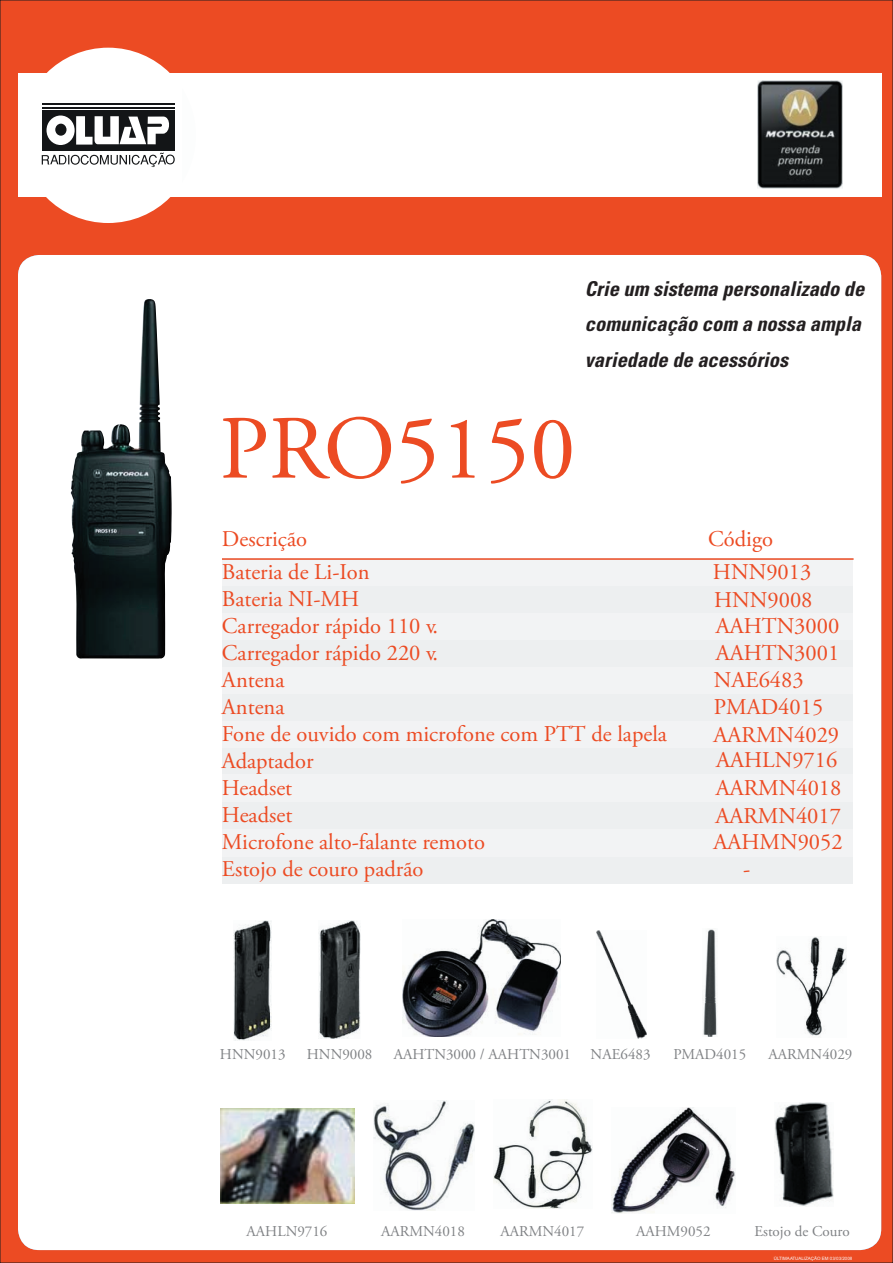
<style>
.page{position:relative;width:893px;height:1263px;background:#ec4b23}
.page>*{position:absolute;margin:0;border:0;box-sizing:border-box;transform-origin:0 0}
.t1{font:90px "Adobe Garamond Pro";color:#ec4b23}
.t2{font:22.5px "Adobe Garamond Pro";color:#ec4b23}
.t3{font:italic 700 condensed 20.4px/35.7px "Univers LT Std";color:#231f20}
.t4{font:15px "Adobe Garamond Pro";color:#808285}
.t5{font:4.5px "Arial";color:#fafafa}
</style>
<div class="page">
<div style="left:18px;top:74px;width:863px;height:123px;background:#fff"></div>
<div style="left:21px;top:48px;width:175px;height:175px;background:#fff;border-radius:50%"></div>
<hr style="left:42px;top:107px;width:132px;height:1px;background:#131517">
<hr style="left:42px;top:104px;width:132px;height:1px;background:#131517">
<div style="left:42px;top:110px;width:132px;height:41px;background:#131517"></div>
<svg style="left:42px;top:153px;width:133px;height:14px"></svg>
<div style="left:47px;top:116px;width:28px;height:29px;background:#fff;border-radius:50%"></div>
<div style="left:55px;top:124px;width:12px;height:12px;background:#131517;border-radius:50%"></div>
<svg style="left:76px;top:116px;width:93px;height:29px"></svg>
<div style="left:18px;top:255px;width:863px;height:995px;background:#fff;border-radius:21px"></div>
<div style="left:222px;top:748px;width:630px;height:27px;background:#edeff0"></div>
<div style="left:222px;top:721px;width:630px;height:27px;background:#f2f3f4"></div>
<div style="left:222px;top:694px;width:630px;height:27px;background:#edeff0"></div>
<div style="left:222px;top:666px;width:630px;height:28px;background:#f2f3f4"></div>
<div style="left:222px;top:639px;width:630px;height:27px;background:#edeff0"></div>
<div style="left:222px;top:612px;width:630px;height:27px;background:#f2f3f4"></div>
<div style="left:222px;top:585px;width:630px;height:27px;background:#edeff0"></div>
<div style="left:222px;top:558px;width:630px;height:27px;background:#f2f3f4"></div>
<div style="left:222px;top:856px;width:630px;height:27px;background:#edeff0"></div>
<div style="left:222px;top:829px;width:630px;height:27px;background:#f2f3f4"></div>
<div style="left:222px;top:802px;width:630px;height:27px;background:#edeff0"></div>
<div style="left:222px;top:775px;width:630px;height:27px;background:#f2f3f4"></div>
<hr style="left:222px;top:558px;width:632px;height:2px;background:#ec4b23">
<img style="left:234px;top:921px;width:38px;height:119px">
<img style="left:319px;top:921px;width:42px;height:117px">
<img style="left:402px;top:920px;width:159px;height:117px">
<img style="left:596px;top:930px;width:51px;height:108px">
<img style="left:703px;top:929px;width:14px;height:108px">
<img style="left:776px;top:937px;width:70px;height:100px">
<img style="left:220px;top:1109px;width:134px;height:95px">
<img style="left:373px;top:1100px;width:101px;height:111px">
<img style="left:493px;top:1100px;width:100px;height:108px">
<img style="left:612px;top:1107px;width:123px;height:106px">
<img style="left:775px;top:1102px;width:59px;height:104px">
<img style="left:758px;top:81px;width:85px;height:108px">
<img style="left:71px;top:299px;width:101px;height:359px">
<p class="t3" style="left:585px;top:273px;width:281px">Crie um sistema personalizado de comunicação com a nossa ampla variedade de acessórios</p>
<h1 class="t1" style="left:219px;top:412px;width:357px">PRO5150</h1>
<p class="t2" style="left:222px;top:530px;width:87px">Descrição</p>
<p class="t2" style="left:708px;top:530px;width:66px">Código</p>
<p class="t2" style="left:222px;top:563px;width:149px">Bateria de Li-Ion</p>
<p class="t2" style="left:713px;top:562px;width:100px">HNN9013</p>
<p class="t2" style="left:222px;top:590px;width:139px">Bateria NI-MH</p>
<p class="t2" style="left:714px;top:591px;width:100px">HNN9008</p>
<p class="t2" style="left:222px;top:617px;width:218px">Carregador rápido 110 v.</p>
<p class="t2" style="left:716px;top:617px;width:125px">AAHTN3000</p>
<p class="t2" style="left:222px;top:644px;width:218px">Carregador rápido 220 v.</p>
<p class="t2" style="left:716px;top:644px;width:125px">AAHTN3001</p>
<p class="t2" style="left:222px;top:671px;width:64px">Antena</p>
<p class="t2" style="left:714px;top:671px;width:91px">NAE6483</p>
<p class="t2" style="left:222px;top:698px;width:64px">Antena</p>
<p class="t2" style="left:714px;top:698px;width:111px">PMAD4015</p>
<p class="t2" style="left:222px;top:725px;width:447px">Fone de ouvido com microfone com PTT de lapela</p>
<p class="t2" style="left:713px;top:725px;width:127px">AARMN4029</p>
<p class="t2" style="left:222px;top:752px;width:93px">Adaptador</p>
<p class="t2" style="left:716px;top:751px;width:123px">AAHLN9716</p>
<p class="t2" style="left:222px;top:779px;width:72px">Headset</p>
<p class="t2" style="left:716px;top:779px;width:127px">AARMN4018</p>
<p class="t2" style="left:222px;top:806px;width:72px">Headset</p>
<p class="t2" style="left:715px;top:806px;width:127px">AARMN4017</p>
<p class="t2" style="left:222px;top:833px;width:264px">Microfone alto-falante remoto</p>
<p class="t2" style="left:713px;top:833px;width:131px">AAHMN9052</p>
<p class="t2" style="left:222px;top:860px;width:203px">Estojo de couro padrão</p>
<p class="t2" style="left:743px;top:860px;width:9px">-</p>
<p class="t4" style="left:220px;top:1048px;width:67px">HNN9013</p>
<p class="t4" style="left:307px;top:1048px;width:67px">HNN9008</p>
<p class="t4" style="left:394px;top:1048px;width:179px">AAHTN3000 / AAHTN3001</p>
<p class="t4" style="left:591px;top:1048px;width:61px">NAE6483</p>
<p class="t4" style="left:673px;top:1048px;width:74px">PMAD4015</p>
<p class="t4" style="left:769px;top:1048px;width:85px">AARMN4029</p>
<p class="t4" style="left:247px;top:1225px;width:82px">AAHLN9716</p>
<p class="t4" style="left:381px;top:1225px;width:85px">AARMN4018</p>
<p class="t4" style="left:500px;top:1225px;width:85px">AARMN4017</p>
<p class="t4" style="left:636px;top:1225px;width:76px">AAHM9052</p>
<p class="t4" style="left:754px;top:1225px;width:97px">Estojo de Couro</p>
<p class="t5" style="left:774px;top:1256px;width:80px">ÚLTIMAATUALIZAÇÃO EM 03/03/2008</p>
</div>
